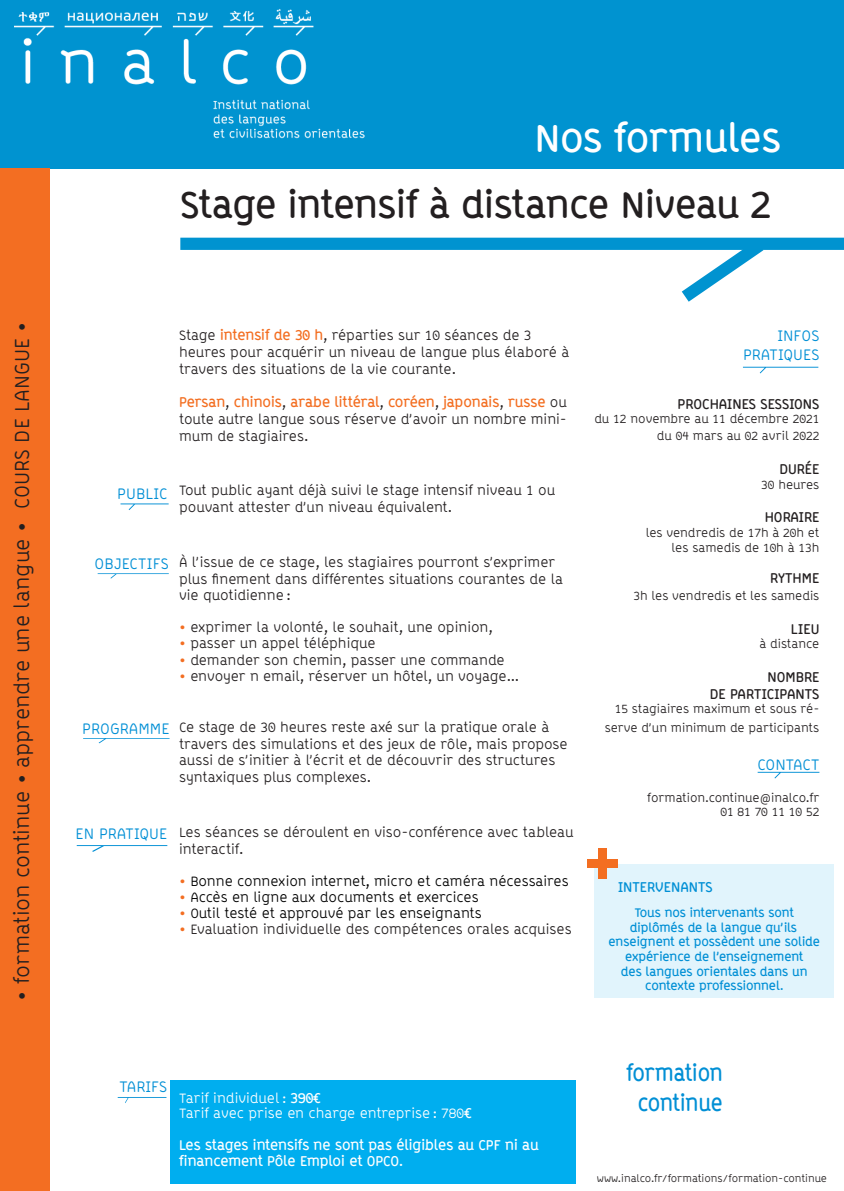
<style>
.page{position:relative;width:844px;height:1191px;background:#fff}
.page>*{position:absolute;margin:0;border:0;box-sizing:border-box;transform-origin:0 0}
.TITRAGE_DU_SÉMINAIRE{font:700 38.5px "ABB Line";color:#fff}
.TITRAGE_DU_SÉMINAIRE-2{font:700 36.75px "ABB Line";color:#231f20}
.TITRAGE_DU_SÉMINAIRE-3{font:700 22.4px "ABB Line";letter-spacing:-.01em;color:#008fd5;scale:.91 1}
.t1{font:21px "ABB Line";color:#231f20}
.GAUCHE_-_OBJECTIFS{font:15.75px "ABB Line";color:#008fd5}
.DROITE_-_CONTACT__TA{font:15.75px/18.9px "ABB Line";color:#008fd5;text-align:right}
.TEXTE_COURANT{font:15.75px "ABB Line";letter-spacing:-.005em;color:#008fd5}
.TEXTE_COURANT_AVEC_R{font:14px/16.8px "ABB Line";color:#231f20}
.TEXTE_COURANT_AVEC_R-2{font:14px "ABB Line";letter-spacing:-.005em;color:#000}
.TEXTE_COURANT_AVEC_R-3{font:700 14px/15.8px "ABB Line";color:#fff}
.TEXTE_COURANT-2{font:700 14px/16.8px "ABB Line";color:#231f20;text-align:right}
.TEXTE_COURANT_AVEC_R-4{font:14px "ABB Line";color:#fff}
.TEXTE_COURANT_AVEC_R-5{font:700 14px "ABB Line";color:#008fd5}
.TEXTE_COURANT-3{font:12.25px/18.9px "ABB Line";color:#231f20;text-align:right}
.TITRE_INTERVENANT{font:700 12.25px/14.7px "ABB Line";color:#008fd5;text-align:center}
.TEXTE_COURANT-4{font:10.5px "ABB Line";color:#231f20}
.s1{font-weight:700;color:#f36e21}
.s2{color:#f36e22}
.s3{font-weight:700}
</style>
<div class="page">
<div style="left:170px;top:1079px;width:405px;height:104px;background:#00aeef"></div>
<div style="left:594px;top:864px;width:240px;height:133px;background:#e1f4fc"></div>
<svg style="left:757px;top:772px;width:62px;height:6px"></svg>
<div style="left:598px;top:848px;width:8px;height:31px;background:#f36e21"></div>
<div style="left:587px;top:859px;width:31px;height:9px;background:#f36e21"></div>
<svg style="left:743px;top:367px;width:75px;height:6px"></svg>
<svg style="left:120px;top:503px;width:49px;height:7px"></svg>
<div style="left:0;top:0;width:843px;height:169px;background:#0093d0"></div>
<img style="left:14px;top:8px;width:351px;height:131px">
<div style="left:180px;top:238px;width:663px;height:12px;background:#0093d0"></div>
<svg style="left:668px;top:237px;width:108px;height:65px"></svg>
<svg style="left:98px;top:573px;width:71px;height:5px"></svg>
<div style="left:0;top:169px;width:50px;height:1022px;background:#f36e22"></div>
<svg style="left:118px;top:1097px;width:48px;height:6px"></svg>
<svg style="left:83px;top:738px;width:86px;height:5px"></svg>
<svg style="left:77px;top:845px;width:90px;height:6px"></svg>
<p class="t1" style="left:10px;top:1000px;width:681px;rotate:-90deg">• formation continue • apprendre une langue • COURS DE LANGUE •</p>
<p class="TITRAGE_DU_SÉMINAIRE" style="left:534px;top:116px;width:248px">Nos formules</p>
<p class="TITRAGE_DU_SÉMINAIRE-2" style="left:180px;top:183px;width:592px">Stage intensif à distance Niveau 2</p>
<p class="TEXTE_COURANT_AVEC_R" style="left:179px;top:327px;width:391px">Stage <span class="s1">intensif de 30 h</span>, réparties sur 10 séances de 3 heures pour acquérir un niveau de langue plus élaboré à travers des situations de la vie courante.</p>
<p class="TEXTE_COURANT_AVEC_R" style="left:179px;top:394px;width:389px;text-align:justify"><span class="s1">Persan</span>, <span class="s1">chinois</span>, <span class="s1">arabe littéral</span>, <span class="s1">coréen</span>, <span class="s1">japonais</span>, <span class="s1">russe</span> ou toute autre langue sous réserve d’avoir un nombre mini&shy;mum de stagiaires.</p>
<p class="GAUCHE_-_OBJECTIFS" style="left:117px;top:485px;width:52px">PUBLIC</p>
<p class="GAUCHE_-_OBJECTIFS" style="left:95px;top:554px;width:76px">OBJECTIFS</p>
<p class="GAUCHE_-_OBJECTIFS" style="left:82px;top:719px;width:89px">PROGRAMME</p>
<p class="TEXTE_COURANT_AVEC_R" style="left:179px;top:482px;width:377px">Tout public ayant déjà suivi le stage intensif niveau 1 ou pouvant attester d’un niveau équivalent.</p>
<p class="TEXTE_COURANT_AVEC_R" style="left:179px;top:554px;width:385px">À l’issue de ce stage, les stagiaires pourront s’exprimer plus finement dans différentes situations courantes de la vie quotidienne :</p>
<p class="TEXTE_COURANT_AVEC_R" style="left:179px;top:619px;width:315px"><span class="s2">•</span> exprimer la volonté, le souhait, une opinion,</p>
<p class="TEXTE_COURANT_AVEC_R" style="left:179px;top:634px;width:198px"><span class="s2">•</span> passer un appel téléphique</p>
<p class="TEXTE_COURANT_AVEC_R" style="left:179px;top:651px;width:327px"><span class="s2">•</span> demander son chemin, passer une commande</p>
<p class="TEXTE_COURANT_AVEC_R" style="left:179px;top:668px;width:341px"><span class="s2">•</span> envoyer n email, réserver un hôtel, un voyage...</p>
<p class="TEXTE_COURANT_AVEC_R" style="left:179px;top:718px;width:390px">Ce stage de 30 heures reste axé sur la pratique orale à travers des simulations et des jeux de rôle, mais propose aussi de s’initier à l’écrit et de découvrir des structures syntaxiques plus complexes.</p>
<p class="GAUCHE_-_OBJECTIFS" style="left:76px;top:824px;width:93px">EN PRATIQUE</p>
<p class="TEXTE_COURANT_AVEC_R" style="left:179px;top:823px;width:396px">Les séances se déroulent en viso-conférence avec tableau interactif.</p>
<p class="TEXTE_COURANT_AVEC_R-2" style="left:179px;top:873px;width:391px"><span class="s2">•</span> Bonne connexion internet, micro et caméra nécessaires</p>
<p class="TEXTE_COURANT_AVEC_R-2" style="left:179px;top:889px;width:301px"><span class="s2">•</span> Accès en ligne aux documents et exercices</p>
<p class="TEXTE_COURANT_AVEC_R-2" style="left:179px;top:904px;width:304px"><span class="s2">•</span> Outil testé et approuvé par les enseignants</p>
<p class="TEXTE_COURANT_AVEC_R" style="left:179px;top:921px;width:394px"><span class="s2">•</span> Evaluation individuelle des compétences orales acquises</p>
<p class="DROITE_-_CONTACT__TA" style="left:742px;top:326px;width:78px">INFOS<br>PRATIQUES</p>
<p class="TEXTE_COURANT-2" style="left:677px;top:395px;width:143px">PROCHAINES SESSIONS</p>
<p class="TEXTE_COURANT-3" style="left:594px;top:410px;width:226px">du 12 novembre au 11 décembre 2021</p>
<p class="TEXTE_COURANT-3" style="left:656px;top:427px;width:164px">du 04 mars au 02 avril 2022</p>
<p class="TEXTE_COURANT-2" style="left:779px;top:460px;width:41px">DURÉE</p>
<p class="TEXTE_COURANT-3" style="left:761px;top:475px;width:60px">30 heures</p>
<p class="TEXTE_COURANT-2" style="left:764px;top:509px;width:56px">HORAIRE</p>
<p class="TEXTE_COURANT-3" style="left:645px;top:523px;width:175px">les vendredis de 17h à 20h et</p>
<p class="TEXTE_COURANT-3" style="left:671px;top:538px;width:149px">les samedis de 10h à 13h</p>
<p class="TEXTE_COURANT-2" style="left:770px;top:570px;width:51px">RYTHME</p>
<p class="TEXTE_COURANT-3" style="left:633px;top:586px;width:187px">3h les vendredis et les samedis</p>
<p class="TEXTE_COURANT-2" style="left:790px;top:620px;width:30px">LIEU</p>
<p class="TEXTE_COURANT-3" style="left:759px;top:634px;width:62px">à distance</p>
<p class="TEXTE_COURANT-2" style="left:709px;top:668px;width:111px">NOMBRE<br>DE PARTICIPANTS</p>
<p class="TEXTE_COURANT-3" style="left:604px;top:700px;width:216px">15 stagiaires maximum et sous ré&shy;serve d’un minimum de participants</p>
<p class="TEXTE_COURANT" style="left:757px;top:755px;width:63px">CONTACT</p>
<p class="TEXTE_COURANT-3" style="left:647px;top:788px;width:173px">formation.continue@inalco.fr</p>
<p class="TEXTE_COURANT-3" style="left:720px;top:802px;width:100px">01 81 70 11 10 52</p>
<p class="TEXTE_COURANT_AVEC_R-5" style="left:618px;top:878px;width:96px">INTERVENANTS</p>
<p class="TITRE_INTERVENANT" style="left:608px;top:905px;width:213px">Tous nos intervenants sont diplômés de la langue qu’ils enseignent et possèdent une solide expérience de l’enseignement<br>des langues orientales dans un contexte professionnel.</p>
<p class="GAUCHE_-_OBJECTIFS" style="left:120px;top:1078px;width:49px">TARIFS</p>
<p class="TEXTE_COURANT_AVEC_R-4" style="left:179px;top:1089px;width:143px">Tarif individuel : <span class="s3">390€</span></p>
<p class="TEXTE_COURANT_AVEC_R-4" style="left:179px;top:1105px;width:294px">Tarif avec prise en charge entreprise : 780<span class="s3">€</span></p>
<p class="TEXTE_COURANT_AVEC_R-3" style="left:179px;top:1137px;width:361px">Les stages intensifs ne sont pas éligibles au CPF ni au financement Pôle Emploi et OPCO.</p>
<p class="TITRAGE_DU_SÉMINAIRE-3" style="left:626px;top:1059px;width:107px">formation</p>
<p class="TITRAGE_DU_SÉMINAIRE-3" style="left:637px;top:1089px;width:95px">continue</p>
<p class="TEXTE_COURANT-4" style="left:596px;top:1171px;width:231px">www.inalco.fr/formations/formation-continue</p>
</div>
